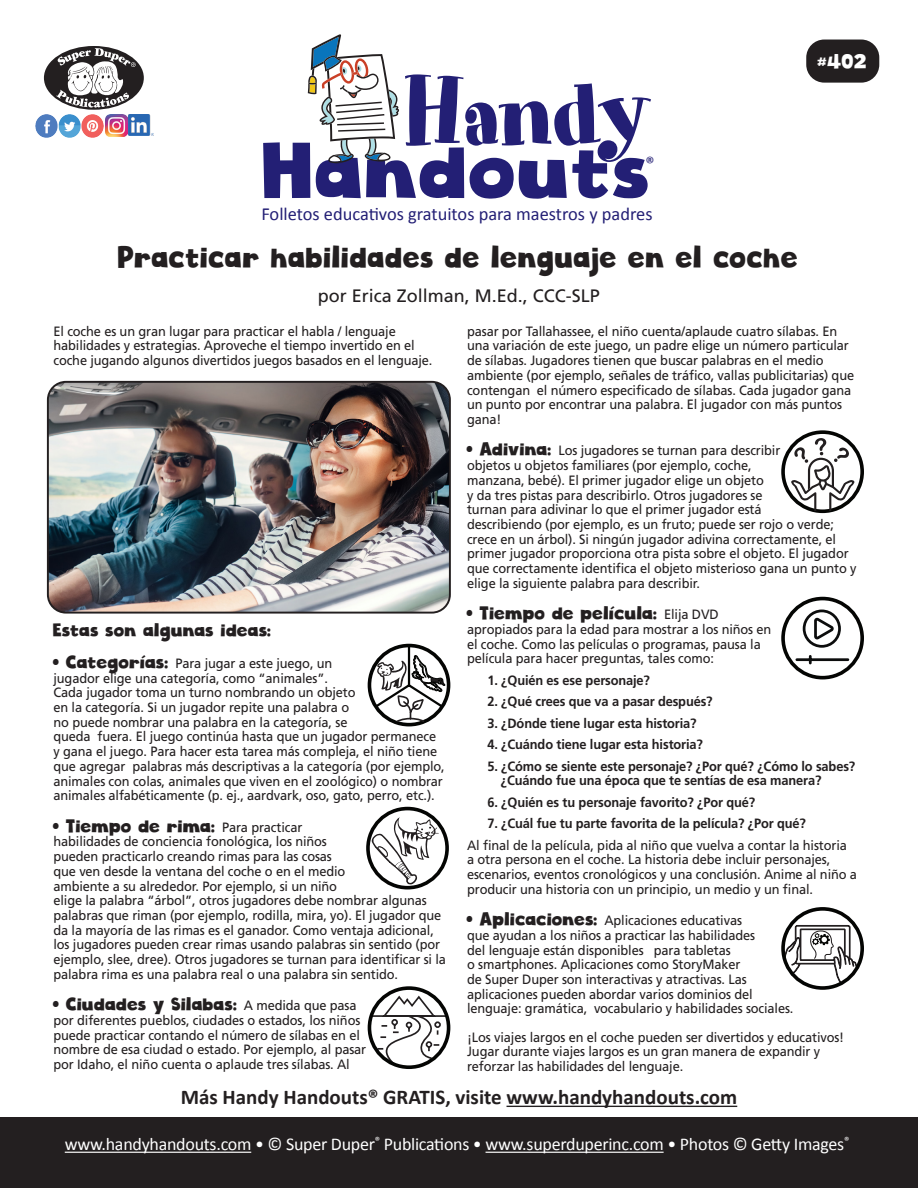
<style>
.page{position:relative;width:918px;height:1188px;background:#fff}
.page>*{position:absolute;margin:0;border:0;box-sizing:border-box;transform-origin:0 0}
.t1{font:93.75px "Art Department JNL";letter-spacing:-.03em;color:#231f75}
.t2{font:76.8px "Cloudy Witha Chanceof Love";color:#231f75}
.HH_Title{font:30px "Cloudy Witha Chanceof Love";color:#231f20;scale:.9 1}
.HH_TEXT{font:700 21px "Calibri";color:#231f20}
.t3{font:19.5px "Cloudy Witha Chanceof Love";color:#fff}
.t4{font:18.45px "Calibri";color:#231f75}
.HH_TEXT-2{font:18px "Cloudy Witha Chanceof Love";letter-spacing:-.01em;color:#231f20;scale:.95 1}
.t5{font:18px "Calibri";letter-spacing:-.015em;color:#fff}
.HH_Author{font:18px "Frutiger";color:#231f20}
.t6{font:18px "Calibri";color:#231f75}
.HH_TEXT-3{font:13.5px/14.7px "Frutiger";letter-spacing:-.01em;color:#231f20;scale:.95 1}
.HH_TEXT-4{font:700 13.5px/14.7px "Frutiger";letter-spacing:-.01em;color:#231f20;scale:.95 1}
.s1{font-family:"Cloudy Witha Chanceof Love";font-size:18px}
.s2{font-family:"Frutiger";font-size:13.5px}
</style>
<div class="page">
<div style="left:806px;top:40px;width:73px;height:43px;background:#231f20;border-radius:18px"></div>
<div style="left:44px;top:46px;width:100px;height:64px;background:#231f20;border-radius:50%"></div>
<svg style="left:56px;top:48px;width:80px;height:60px"></svg>
<img style="left:36px;top:115px;width:68px;height:22px">
<img style="left:106px;top:115px;width:21px;height:21px">
<img style="left:129px;top:115px;width:24px;height:21px">
<div style="left:0;top:1118px;width:918px;height:70px;background:#231f20"></div>
<hr style="left:65px;top:1152px;width:186px;height:1px;background:#fff">
<hr style="left:486px;top:1152px;width:178px;height:1px;background:#fff">
<img style="left:48px;top:382px;width:400px;height:229px">
<div style="left:47px;top:381px;width:404px;height:233px;border:2px solid #231f20;border-radius:18px"></div>
<svg style="left:308px;top:34px;width:91px;height:129px"></svg>
<hr style="left:507px;top:1106px;width:230px;height:1px;background:#231f20">
<div style="left:368px;top:644px;width:82px;height:82px;border:4px solid #040503;border-radius:50%"></div>
<svg style="left:373px;top:643px;width:72px;height:80px"></svg>
<svg style="left:371px;top:817px;width:68px;height:68px"></svg>
<div style="left:366px;top:807px;width:83px;height:83px;border:4px solid #040503;border-radius:50%"></div>
<svg style="left:370px;top:994px;width:78px;height:73px"></svg>
<div style="left:368px;top:986px;width:82px;height:83px;border:4px solid #040503;border-radius:50%"></div>
<div style="left:781px;top:430px;width:83px;height:83px;border:4px solid #040503;border-radius:50%"></div>
<svg style="left:790px;top:438px;width:65px;height:73px"></svg>
<svg style="left:784px;top:925px;width:74px;height:59px"></svg>
<div style="left:781px;top:907px;width:83px;height:83px;border:4px solid #040503;border-radius:50%"></div>
<svg style="left:794px;top:608px;width:57px;height:58px"></svg>
<div style="left:781px;top:597px;width:83px;height:82px;border:4px solid #040503;border-radius:50%"></div>
<p class="t1" style="left:402px;top:57px;width:252px">Handy</p>
<p class="t2" style="left:264px;top:123px;width:391px">Handouts</p>
<p class="t6" style="left:646px;top:150px;width:11px">®</p>
<p class="t4" style="left:261px;top:201px;width:393px">Folletos educativos gratuitos para maestros y padres</p>
<p class="HH_Title" style="left:118px;top:238px;width:758px">Practicar habilidades de lenguaje en el coche</p>
<p class="HH_Author" style="left:318px;top:285px;width:284px">por Erica Zollman, M.Ed., CCC-SLP</p>
<p class="t3" style="left:818px;top:49px;width:51px">#402</p>
<p class="HH_TEXT-3" style="left:53px;top:324px;width:400px">El coche es un gran lugar para practicar el habla / lenguaje habilidades y estrategias. Aproveche el tiempo invertido en el coche jugando algunos divertidos juegos basados en el lenguaje.</p>
<p class="HH_TEXT-3" style="left:467px;top:324px;width:409px">pasar por Tallahassee, el niño cuenta/aplaude cuatro sílabas. En una variación de este juego, un padre elige un número particular de sílabas. Jugadores tienen que buscar palabras en el medio ambiente (por ejemplo, señales de tráfico, vallas publicitarias) que contengan el número especificado de sílabas. Cada jugador gana un punto por encontrar una palabra. El jugador con más puntos gana!</p>
<p class="HH_TEXT-3" style="left:467px;top:443px;width:412px"><span class="s1">• Adivina:</span> Los jugadores se turnan para describir<br>objetos u objetos familiares (por ejemplo, coche,<br>manzana, bebé). El primer jugador elige un objeto<br>y da tres pistas para describirlo. Otros jugadores se<br>turnan para adivinar lo que el primer jugador está<br>describiendo (por ejemplo, es un fruto; puede ser rojo o verde; crece en un árbol). Si ningún jugador adivina correctamente, el primer jugador proporciona otra pista sobre el objeto. El jugador que correctamente identifica el objeto misterioso gana un punto y elige la siguiente palabra para describir.</p>
<p class="HH_TEXT-2" style="left:467px;top:602px;width:266px">• Tiempo de película: <span class="s2">Elija DVD</span></p>
<p class="HH_TEXT-3" style="left:467px;top:622px;width:322px">apropiados para la edad para mostrar a los niños en el coche. Como las películas o programas, pausa la película para hacer preguntas, tales como:</p>
<p class="HH_TEXT-4" style="left:487px;top:673px;width:173px">1. ¿Quién es ese personaje?</p>
<p class="HH_TEXT-4" style="left:487px;top:694px;width:239px">2. ¿Qué crees que va a pasar después?</p>
<p class="HH_TEXT-4" style="left:487px;top:716px;width:222px">3. ¿Dónde tiene lugar esta historia?</p>
<p class="HH_TEXT-4" style="left:487px;top:737px;width:228px">4. ¿Cuándo tiene lugar esta historia?</p>
<p class="HH_TEXT-4" style="left:501px;top:758px;width:375px;text-indent:-14px">5. ¿Cómo se siente este personaje? ¿Por qué? ¿Cómo lo sabes? ¿Cuándo fue una época que te sentías de esa manera?</p>
<p class="HH_TEXT-4" style="left:487px;top:795px;width:284px">6. ¿Quién es tu personaje favorito? ¿Por qué?</p>
<p class="HH_TEXT-4" style="left:487px;top:816px;width:337px">7. ¿Cuál fue tu parte favorita de la película? ¿Por qué?</p>
<p class="HH_TEXT-3" style="left:467px;top:837px;width:412px">Al final de la película, pida al niño que vuelva a contar la historia a otra persona en el coche. La historia debe incluir personajes, escenarios, eventos cronológicos y una conclusión. Anime al niño a producir una historia con un principio, un medio y un final.</p>
<p class="HH_TEXT-3" style="left:467px;top:913px;width:345px"><span class="s1">• Aplicaciones:</span> Aplicaciones educativas<br>que ayudan a los niños a practicar las habilidades<br>del lenguaje están disponibles para tabletas<br>o smartphones. Aplicaciones como StoryMaker<br>de Super Duper son interactivas y atractivas. Las aplicaciones pueden abordar varios dominios del lenguaje: gramática, vocabulario y habilidades sociales.</p>
<p class="HH_TEXT-3" style="left:467px;top:1029px;width:399px">¡Los viajes largos en el coche pueden ser divertidos y educativos!<br>Jugar durante viajes largos es un gran manera de expandir y reforzar las habilidades del lenguaje.</p>
<p class="HH_TEXT-2" style="left:53px;top:619px;width:231px">Estas son algunas ideas:</p>
<p class="HH_TEXT-3" style="left:53px;top:656px;width:413px"><span class="s1">• Categorías:</span> Para jugar a este juego, un<br>jugador elige una categoría, como “animales”.<br>Cada jugador toma un turno nombrando un objeto<br>en la categoría. Si un jugador repite una palabra o<br>no puede nombrar una palabra en la categoría, se<br>queda fuera. El juego continúa hasta que un jugador permanece y gana el juego. Para hacer esta tarea más compleja, el niño tiene que agregar palabras más descriptivas a la categoría (por ejemplo, animales con colas, animales que viven en el zoológico) o nombrar animales alfabéticamente (p. ej., aardvark, oso, gato, perro, etc.).</p>
<p class="HH_TEXT-2" style="left:53px;top:815px;width:263px">• Tiempo de rima: <span class="s2">Para practicar</span></p>
<p class="HH_TEXT-3" style="left:53px;top:834px;width:415px">habilidades de conciencia fonológica, los niños<br>pueden practicarlo creando rimas para las cosas<br>que ven desde la ventana del coche o en el medio<br>ambiente a su alrededor. Por ejemplo, si un niño<br>elige la palabra “árbol”, otros jugadores debe nombrar algunas palabras que riman (por ejemplo, rodilla, mira, yo). El jugador que da la mayoría de las rimas es el ganador. Como ventaja adicional, los jugadores pueden crear rimas usando palabras sin sentido (por ejemplo, slee, dree). Otros jugadores se turnan para identificar si la palabra rima es una palabra real o una palabra sin sentido.</p>
<p class="HH_TEXT-2" style="left:53px;top:993px;width:321px">• Ciudades y Silabas: <span class="s2">A medida que pasa</span></p>
<p class="HH_TEXT-3" style="left:53px;top:1013px;width:331px">por diferentes pueblos, ciudades o estados, los niños puede practicar contando el número de sílabas en el nombre de esa ciudad o estado. Por ejemplo, al pasar por Idaho, el niño cuenta o aplaude tres sílabas. Al</p>
<p class="HH_TEXT" style="left:181px;top:1082px;width:558px">Más Handy Handouts® GRATIS, visite www.handyhandouts.com</p>
<p class="t5" style="left:65px;top:1132px;width:786px">www.handyhandouts.com • © Super Duper<sup>®</sup> Publications • www.superduperinc.com • Photos © Getty Images<sup>®</sup></p>
</div>
